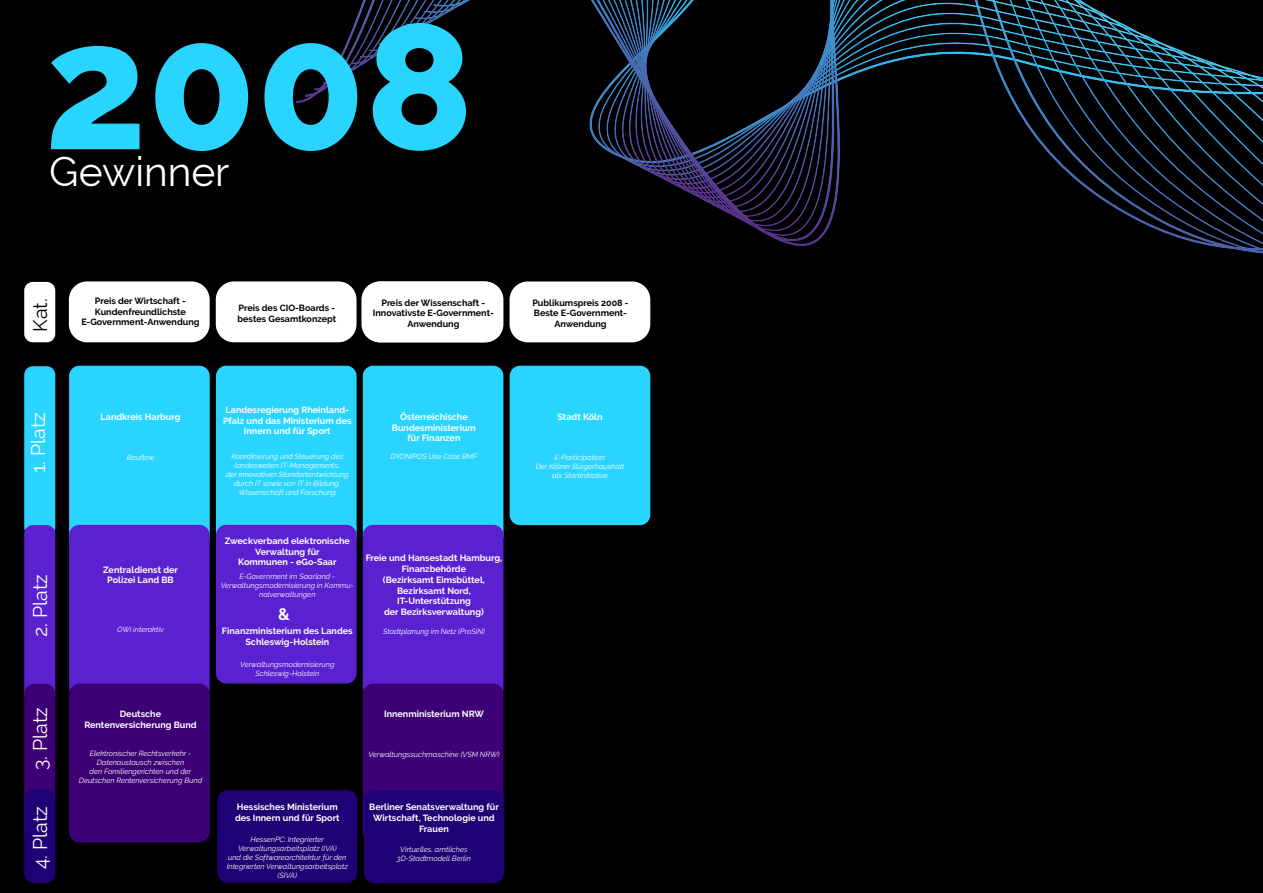
<style>
.page{position:relative;width:1263px;height:893px;background:#000}
.page>*{position:absolute;margin:0;border:0;box-sizing:border-box;transform-origin:0 0}
.t1{font:800 177.75px "Raleway";color:#29d5ff}
.t2{font:40.8px "Raleway";color:#fff}
.t3{font:19.5px "Raleway";color:#fff}
.t4{font:19.5px "Raleway";color:#000}
.t5{font:700 16.5px "Raleway";color:#fff}
.t6{font:700 9px/10.8px "Raleway";color:#fff;text-align:center}
.t7{font:700 9px/10.8px "Raleway";color:#000;text-align:center}
.t8{font:italic 7.5px/9px "Raleway";color:#fff;text-align:center}
</style>
<div class="page">
<div style="left:69px;top:281px;width:141px;height:61px;background:#fff;border-radius:18px"></div>
<div style="left:216px;top:281px;width:140px;height:61px;background:#fff;border-radius:18px"></div>
<div style="left:363px;top:281px;width:140px;height:61px;background:#fff;border-radius:18px"></div>
<div style="left:510px;top:281px;width:140px;height:61px;background:#fff;border-radius:18px"></div>
<div style="left:24px;top:366px;width:31px;height:170px;background:#29d5ff;border-radius:9px"></div>
<div style="left:24px;top:282px;width:31px;height:60px;background:#fff;border-radius:9px"></div>
<div style="left:24px;top:525px;width:31px;height:178px;background:#5a21d1;border-radius:9px"></div>
<div style="left:24px;top:684px;width:31px;height:158px;background:#3e0075;border-radius:10px"></div>
<div style="left:69px;top:366px;width:141px;height:180px;background:#29d5ff;border-radius:10px"></div>
<div style="left:69px;top:525px;width:141px;height:173px;background:#5a21d1;border-radius:10px"></div>
<div style="left:69px;top:684px;width:141px;height:158px;background:#3e0075;border-radius:10px"></div>
<div style="left:216px;top:366px;width:141px;height:180px;background:#29d5ff;border-radius:10px"></div>
<div style="left:216px;top:525px;width:141px;height:159px;background:#5a21d1;border-radius:10px"></div>
<div style="left:363px;top:366px;width:140px;height:180px;background:#29d5ff;border-radius:10px"></div>
<div style="left:363px;top:525px;width:140px;height:173px;background:#5a21d1;border-radius:10px"></div>
<div style="left:363px;top:684px;width:140px;height:158px;background:#3e0075;border-radius:10px"></div>
<div style="left:510px;top:366px;width:140px;height:159px;background:#29d5ff;border-radius:10px"></div>
<div style="left:364px;top:790px;width:140px;height:93px;background:#200075;border-radius:10px"></div>
<div style="left:217px;top:790px;width:140px;height:93px;background:#200075;border-radius:10px"></div>
<svg style="left:323px;top:0;width:940px;height:251px"></svg>
<svg style="left:387px;top:0;width:876px;height:214px"></svg>
<div style="left:24px;top:789px;width:31px;height:94px;background:#200075;border-radius:10px"></div>
<h1 class="t1" style="left:44px;top:19px;width:431px">2008</h1>
<h2 class="t2" style="left:49px;top:156px;width:182px">Gewinner</h2>
<h3 class="t4" style="left:33px;top:332px;width:35px;rotate:-90deg">Kat.</h3>
<p class="t7" style="left:81px;top:295px;width:120px">Preis der Wirtschaft -<br>Kundenfreundlichste<br>E-Government-Anwendung</p>
<p class="t7" style="left:238px;top:303px;width:100px;text-align:left">Preis des CIO-Boards - bestes Gesamtkonzept</p>
<p class="t7" style="left:373px;top:297px;width:122px">Preis der Wissenschaft -<br>Innovativste E-Government-<br>Anwendung</p>
<p class="t7" style="left:532px;top:297px;width:98px">Publikumspreis 2008 -<br>Beste E-Government-<br>Anwendung</p>
<h3 class="t3" style="left:31px;top:473px;width:62px;rotate:-90deg">1. Platz</h3>
<h3 class="t3" style="left:33px;top:637px;width:64px;rotate:-90deg">2. Platz</h3>
<h3 class="t3" style="left:33px;top:770px;width:64px;rotate:-90deg">3. Platz</h3>
<h3 class="t3" style="left:33px;top:869px;width:65px;rotate:-90deg">4. Platz</h3>
<p class="t6" style="left:101px;top:411px;width:81px">Landkreis Harburg</p>
<p class="t6" style="left:223px;top:404px;width:130px">Landesregierung Rheinland-<br>Pfalz und das Ministerium des<br>Innern und für Sport</p>
<p class="t6" style="left:392px;top:411px;width:86px">Österreichische<br>Bundesministerium für Finanzen</p>
<p class="t8" style="left:127px;top:452px;width:29px">Bauflow</p>
<p class="t8" style="left:226px;top:452px;width:124px">Koordinierung und Steuerung des landesweiten IT-Managements,<br>der innovativen Standortentwicklung durch IT sowie von IT in Bildung,<br>Wissenschaft und Forschung</p>
<p class="t8" style="left:390px;top:452px;width:89px">DYONIPOS Use Case BMF</p>
<p class="t6" style="left:103px;top:564px;width:76px">Zentraldienst der<br>Polizei Land BB</p>
<p class="t6" style="left:225px;top:535px;width:127px">Zweckverband elektronische<br>Verwaltung für<br>Kommunen - eGo-Saar</p>
<p class="t8" style="left:221px;top:572px;width:134px">E-Government im Saarland -<br>Verwaltungsmodernisierung in Kommu&shy;nalverwaltungen</p>
<h3 class="t5" style="left:278px;top:605px;width:13px">&amp;</h3>
<p class="t6" style="left:366px;top:553px;width:138px">Freie und Hansestadt Hamburg,<br>Finanzbehörde<br>(Bezirksamt Eimsbüttel,<br>Bezirksamt Nord,<br>IT-Unterstützung<br>der Bezirksverwaltung)</p>
<p class="t8" style="left:117px;top:625px;width:48px">OWi interaktiv</p>
<p class="t6" style="left:222px;top:626px;width:132px">Finanzministerium des Landes<br>Schleswig-Holstein</p>
<p class="t8" style="left:383px;top:627px;width:103px">Stadtplanung im Netz (ProSiN)</p>
<p class="t8" style="left:240px;top:660px;width:96px">Verwaltungsmodernisierung<br>Schleswig-Holstein</p>
<p class="t6" style="left:84px;top:708px;width:114px">Deutsche<br>Rentenversicherung Bund</p>
<p class="t6" style="left:384px;top:708px;width:101px">Innenministerium NRW</p>
<p class="t8" style="left:79px;top:749px;width:125px">Elektronischer Rechtsverkehr -<br>Datenaustausch zwischen<br>den Familiengerichten und der<br>Deutschen Rentenversicherung Bund</p>
<p class="t8" style="left:368px;top:749px;width:133px">Verwaltungssuchmaschine (VSM NRW)</p>
<p class="t6" style="left:235px;top:802px;width:106px;text-align:left">Hessisches Ministerium des Innern und für Sport</p>
<p class="t8" style="left:227px;top:835px;width:123px">HessenPC: Integrierter<br>Verwaltungsarbeitsplatz (IVA)<br>und die Softwarearchitektur für den<br>Integrierten Verwaltungsarbeitsplatz (SIVA)</p>
<p class="t6" style="left:369px;top:801px;width:131px">Berliner Senatsverwaltung für<br>Wirtschaft, Technologie und<br>Frauen</p>
<p class="t8" style="left:397px;top:845px;width:76px">Virtuelles, amtliches<br>3D-Stadtmodell Berlin</p>
<p class="t6" style="left:557px;top:411px;width:47px">Stadt Köln</p>
<p class="t8" style="left:536px;top:452px;width:90px">E-Participation:<br>Der Kölner Bürgerhaushalt als Startinitiative</p>
</div>
